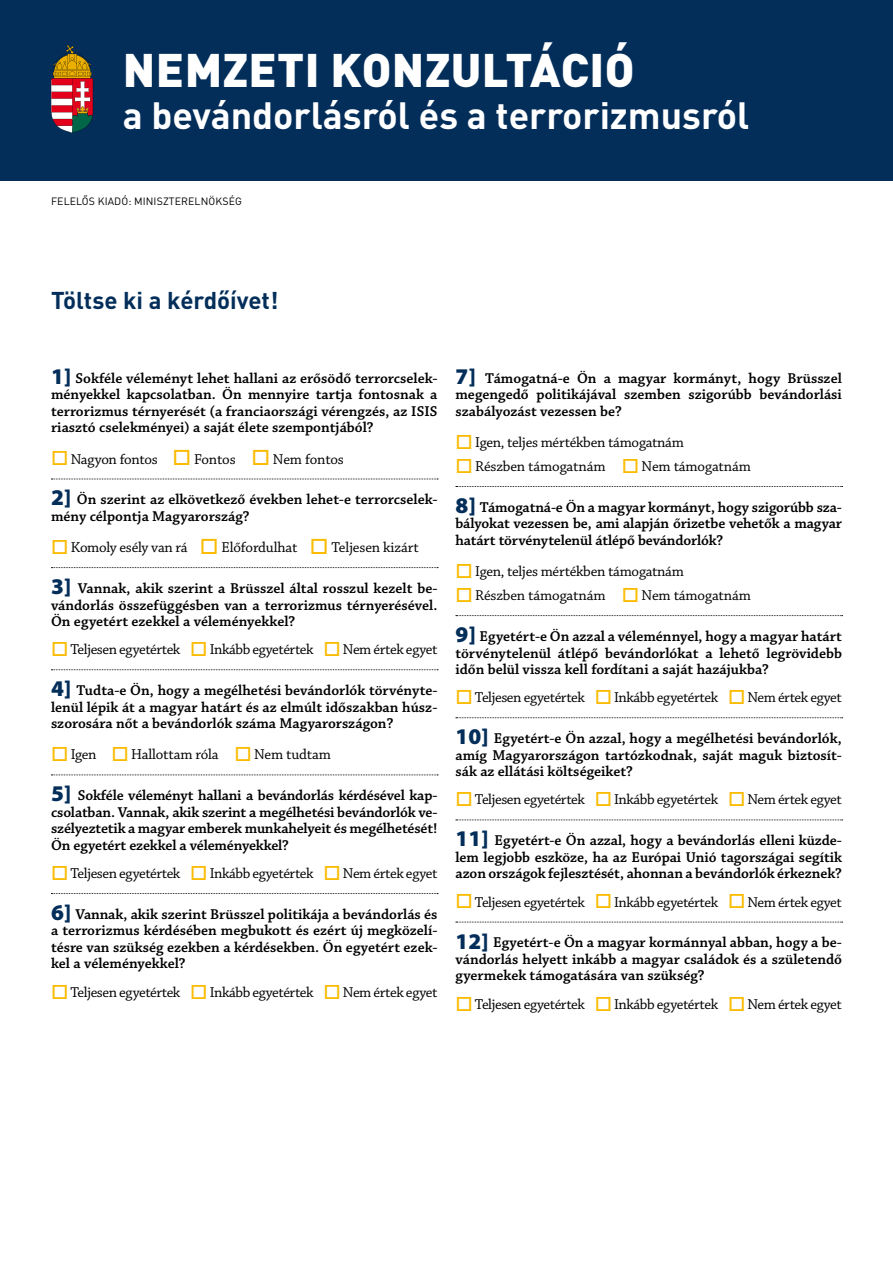
<style>
.page{position:relative;width:893px;height:1263px;background:#fff}
.page>*{position:absolute;margin:0;border:0;box-sizing:border-box;transform-origin:0 0}
.t1{font:900 46.5px "DIN Pro";letter-spacing:.01em;color:#fff}
.t2{font:700 37.5px "DIN Pro";color:#fff}
.t3{font:700 24px "DIN Pro";color:#032e5a}
.t4{font:600 15px/16.5px "Chaparral Pro";color:#000;text-align:justify}
.t5{font:15px "Chaparral Pro";letter-spacing:-.02em;color:#000}
.t6{font:10.5px "DIN Pro";letter-spacing:.01em;color:#000}
.s1{font-family:"Myriad Pro";font-weight:900;font-size:22.5px;color:#032e5a}
.s2{color:#fabb00}
</style>
<div class="page">
<div style="left:0;top:0;width:893px;height:181px;background:#032e5a"></div>
<svg style="left:51px;top:479px;width:387px;height:1px"></svg>
<svg style="left:51px;top:567px;width:387px;height:1px"></svg>
<svg style="left:51px;top:669px;width:387px;height:1px"></svg>
<svg style="left:51px;top:774px;width:387px;height:1px"></svg>
<svg style="left:51px;top:893px;width:387px;height:1px"></svg>
<svg style="left:456px;top:486px;width:387px;height:1px"></svg>
<svg style="left:456px;top:615px;width:387px;height:1px"></svg>
<svg style="left:456px;top:717px;width:387px;height:1px"></svg>
<svg style="left:456px;top:819px;width:387px;height:1px"></svg>
<svg style="left:456px;top:922px;width:387px;height:1px"></svg>
<svg style="left:51px;top:45px;width:42px;height:88px"></svg>
<h1 class="t1" style="left:123px;top:38px;width:513px">NEMZETI KONZULTÁCIÓ</h1>
<h2 class="t2" style="left:123px;top:90px;width:628px">a bevándorlásról és a terrorizmusról</h2>
<p class="t6" style="left:51px;top:194px;width:192px">FELELŐS KIADÓ: MINISZTERELNÖKSÉG</p>
<h3 class="t3" style="left:51px;top:284px;width:229px">Töltse ki a kérdőívet!</h3>
<p class="t4" style="left:51px;top:370px;width:388px"><span class="s1">1]</span> Sokféle véleményt lehet hallani az erősödő terrorcselek&shy;ményekkel kapcsolatban. Ön mennyire tartja fontosnak a terrorizmus térnyerését (a franciaországi vérengzés, az ISIS riasztó cselekményei) a saját élete szempontjából?</p>
<p class="t5" style="left:51px;top:450px;width:294px"><span class="s2">□</span> Nagyon fontos <span class="s2">□</span> Fontos <span class="s2">□</span> Nem fontos</p>
<p class="t4" style="left:51px;top:492px;width:388px"><span class="s1">2]</span> Ön szerint az elkövetkező években lehet-e terrorcselek&shy;mény célpontja Magyarország?</p>
<p class="t5" style="left:51px;top:539px;width:369px"><span class="s2">□</span> Komoly esély van rá <span class="s2">□</span> Előfordulhat <span class="s2">□</span> Teljesen kizárt</p>
<p class="t4" style="left:51px;top:580px;width:388px"><span class="s1">3]</span> Vannak, akik szerint a Brüsszel által rosszul kezelt be&shy;vándorlás összefüggésben van a terrorizmus térnyerésével.<br>Ön egyetért ezekkel a véleményekkel?</p>
<p class="t5" style="left:51px;top:641px;width:388px"><span class="s2">□</span> Teljesen egyetértek <span class="s2">□</span> Inkább egyetértek <span class="s2">□</span> Nem értek egyet</p>
<p class="t4" style="left:51px;top:683px;width:388px"><span class="s1">4]</span> Tudta-e Ön, hogy a megélhetési bevándorlók törvényte&shy;lenül lépik át a magyar határt és az elmúlt időszakban húsz&shy;szorosára nőt a bevándorlók száma Magyarországon?</p>
<p class="t5" style="left:51px;top:746px;width:281px"><span class="s2">□</span> Igen <span class="s2">□</span> Hallottam róla <span class="s2">□</span> Nem tudtam</p>
<p class="t4" style="left:51px;top:788px;width:388px"><span class="s1">5]</span> Sokféle véleményt hallani a bevándorlás kérdésével kap&shy;csolatban. Vannak, akik szerint a megélhetési bevándorlók ve&shy;szélyeztetik a magyar emberek munkahelyeit és megélhetését!<br>Ön egyetért ezekkel a véleményekkel?</p>
<p class="t5" style="left:51px;top:865px;width:388px"><span class="s2">□</span> Teljesen egyetértek <span class="s2">□</span> Inkább egyetértek <span class="s2">□</span> Nem értek egyet</p>
<p class="t4" style="left:51px;top:906px;width:388px"><span class="s1">6]</span> Vannak, akik szerint Brüsszel politikája a bevándorlás és a terrorizmus kérdésében megbukott és ezért új megközelí&shy;tésre van szükség ezekben a kérdésekben. Ön egyetért ezek&shy;kel a véleményekkel?</p>
<p class="t5" style="left:51px;top:984px;width:388px"><span class="s2">□</span> Teljesen egyetértek <span class="s2">□</span> Inkább egyetértek <span class="s2">□</span> Nem értek egyet</p>
<p class="t4" style="left:455px;top:370px;width:388px"><span class="s1">7]</span> Támogatná-e Ön a magyar kormányt, hogy Brüsszel megengedő politikájával szemben szigorúbb bevándorlási szabályozást vezessen be?</p>
<p class="t5" style="left:455px;top:434px;width:230px"><span class="s2">□</span> Igen, teljes mértékben támogatnám</p>
<p class="t5" style="left:455px;top:458px;width:297px"><span class="s2">□</span> Részben támogatnám <span class="s2">□</span> Nem támogatnám</p>
<p class="t4" style="left:455px;top:499px;width:388px"><span class="s1">8]</span> Támogatná-e Ön a magyar kormányt, hogy szigorúbb sza&shy;bályokat vezessen be, ami alapján őrizetbe vehetők a magyar határt törvénytelenül átlépő bevándorlók?</p>
<p class="t5" style="left:455px;top:563px;width:230px"><span class="s2">□</span> Igen, teljes mértékben támogatnám</p>
<p class="t5" style="left:455px;top:587px;width:297px"><span class="s2">□</span> Részben támogatnám <span class="s2">□</span> Nem támogatnám</p>
<p class="t4" style="left:455px;top:628px;width:388px"><span class="s1">9]</span> Egyetért-e Ön azzal a véleménnyel, hogy a magyar határt törvénytelenül átlépő bevándorlókat a lehető legrövidebb időn belül vissza kell fordítani a saját hazájukba?</p>
<p class="t5" style="left:455px;top:689px;width:388px"><span class="s2">□</span> Teljesen egyetértek <span class="s2">□</span> Inkább egyetértek <span class="s2">□</span> Nem értek egyet</p>
<p class="t4" style="left:455px;top:731px;width:388px"><span class="s1">10]</span> Egyetért-e Ön azzal, hogy a megélhetési bevándorlók, amíg Magyarországon tartózkodnak, saját maguk biztosít&shy;sák az ellátási költségeiket?</p>
<p class="t5" style="left:455px;top:791px;width:388px"><span class="s2">□</span> Teljesen egyetértek <span class="s2">□</span> Inkább egyetértek <span class="s2">□</span> Nem értek egyet</p>
<p class="t4" style="left:455px;top:833px;width:388px"><span class="s1">11]</span> Egyetért-e Ön azzal, hogy a bevándorlás elleni küzde&shy;lem legjobb eszköze, ha az Európai Unió tagországai segítik azon országok fejlesztését, ahonnan a bevándorlók érkeznek?</p>
<p class="t5" style="left:455px;top:893px;width:388px"><span class="s2">□</span> Teljesen egyetértek <span class="s2">□</span> Inkább egyetértek <span class="s2">□</span> Nem értek egyet</p>
<p class="t4" style="left:455px;top:935px;width:388px"><span class="s1">12]</span> Egyetért-e Ön a magyar kormánnyal abban, hogy a be&shy;vándorlás helyett inkább a magyar családok és a születendő gyermekek támogatására van szükség?</p>
<p class="t5" style="left:455px;top:996px;width:388px"><span class="s2">□</span> Teljesen egyetértek <span class="s2">□</span> Inkább egyetértek <span class="s2">□</span> Nem értek egyet</p>
</div>
